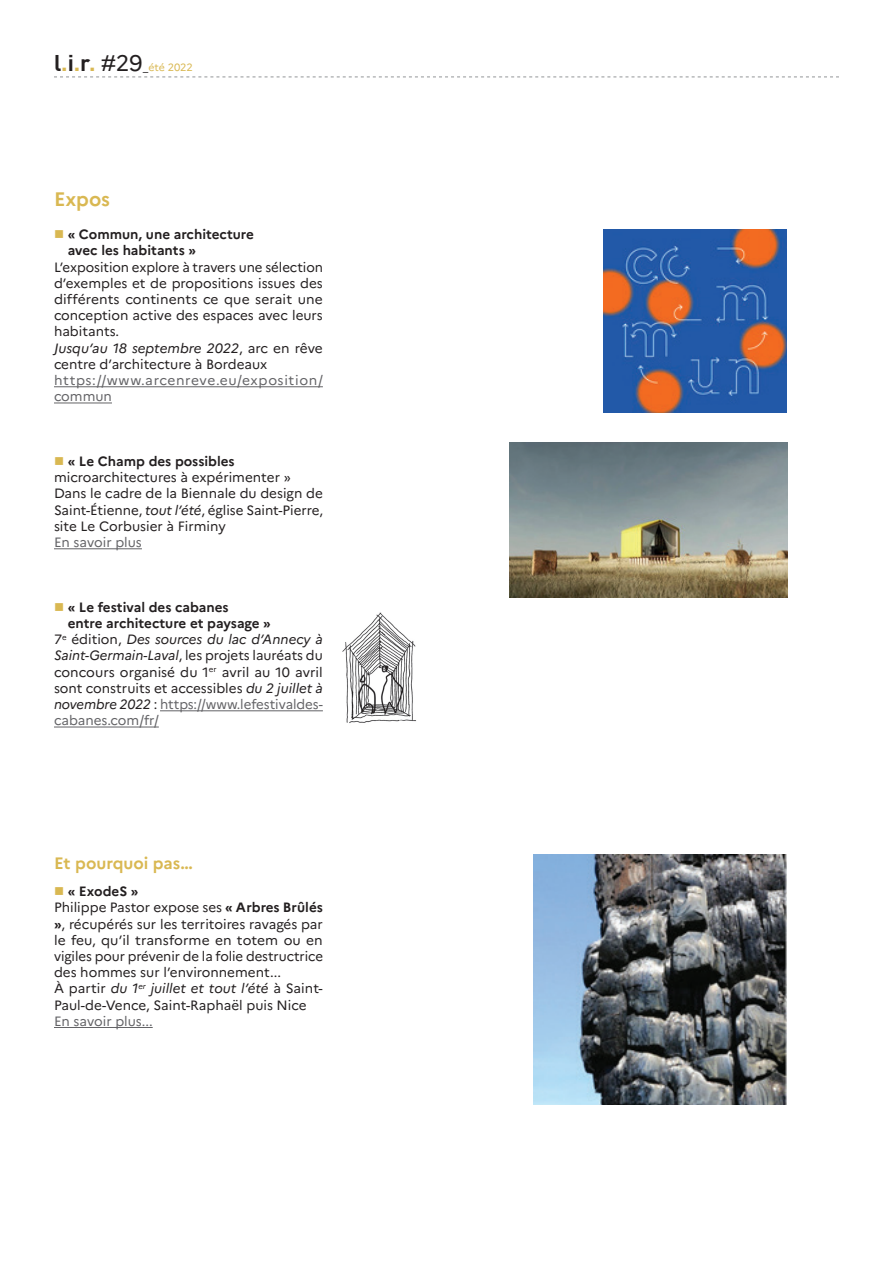
<style>
.page{position:relative;width:893px;height:1263px;background:#fff}
.page>*{position:absolute;margin:0;border:0;box-sizing:border-box;transform-origin:0 0}
.t1{font:700 19.5px "Marianne";color:#d9b852}
.t2{font:700 16.5px "Marianne";color:#d9b852}
.t3{font:13.5px/16.2px "Marianne";color:#231f20}
.t4{font:700 13.5px/16.2px "Marianne";color:#231f20}
.t5{font:13.5px "Marianne";color:#636366}
.t6{font:13.5px/16.2px "Marianne";letter-spacing:.045em;color:#636366}
.t7{font:italic 13.5px "Marianne";color:#231f20}
.t8{font:10.5px "Marianne";letter-spacing:-.005em;color:#d9b852}
.s1{font-family:"DIN Pro";font-weight:700;font-size:22.5px;color:#231f20}
.s2{font-family:"DIN Pro";font-weight:700;font-size:22.5px}
.s3{font-size:22.5px;color:#231f20}
.s4{color:#231f20}
.s5{color:#d9b852}
.s6{font-style:italic}
.s7{font-weight:700}
.s8{font-style:normal}
.s9{font-style:italic;color:#231f20}
</style>
<div class="page">
<hr style="left:54px;top:386px;width:269px;height:1px;background:#636366">
<hr style="left:54px;top:402px;width:58px;height:1px;background:#636366">
<hr style="left:54px;top:548px;width:88px;height:1px;background:#636366">
<hr style="left:160px;top:710px;width:163px;height:1px;background:#636366">
<hr style="left:54px;top:726px;width:105px;height:1px;background:#636366">
<hr style="left:54px;top:1027px;width:99px;height:1px;background:#636366">
<svg style="left:54px;top:77px;width:785px;height:1px"></svg>
<img style="left:604px;top:230px;width:183px;height:182px">
<img style="left:510px;top:442px;width:277px;height:155px">
<img style="left:534px;top:855px;width:253px;height:249px">
<img style="left:342px;top:612px;width:74px;height:111px">
<p class="t8" style="left:54px;top:61px;width:140px"><span class="s1">l</span><span class="s2">.</span><span class="s1">i</span><span class="s2">.</span><span class="s1">r</span><span class="s2">.</span> <span class="s3">#29</span><span class="s4">_</span>été 2022</p>
<h1 class="t1" style="left:54px;top:187px;width:58px">Expos</h1>
<p class="t4" style="left:68px;top:226px;width:188px;text-indent:-14px"><span class="s5">■</span> « Commun, une architecture avec les habitants »</p>
<p class="t3" style="left:54px;top:259px;width:271px">L’exposition explore à travers une sélection d’exemples et de propositions issues des différents continents ce que serait une conception active des espaces avec leurs habitants.<br><span class="s6">Jusqu’au 18 septembre 2022</span>, arc en rêve centre d’architecture à Bordeaux</p>
<p class="t6" style="left:54px;top:372px;width:270px">https://www.arcenreve.eu/exposition/ commun</p>
<p class="t3" style="left:54px;top:453px;width:270px"><span class="s5">■</span> <span class="s7">« Le Champ des possibles </span>microarchitectures à expérimenter » Dans le cadre de la Biennale du design de Saint-Étienne, <span class="s6">tout l’été</span>, église Saint-Pierre, site Le Corbusier à Firminy</p>
<p class="t5" style="left:54px;top:534px;width:89px">En savoir plus</p>
<p class="t4" style="left:54px;top:599px;width:176px"><span class="s5">■</span> « Le festival des cabanes</p>
<p class="t4" style="left:68px;top:615px;width:205px">entre architecture et paysage »</p>
<p class="t7" style="left:54px;top:631px;width:270px"><span class="s8">7</span><sup>e</sup> <span class="s8">édition,</span> Des sources du lac d’Annecy à</p>
<p class="t3" style="left:54px;top:647px;width:270px"><span class="s6">Saint-Germain-Laval</span>, les projets lauréats du</p>
<p class="t3" style="left:54px;top:664px;width:270px">concours organisé du 1<sup>er</sup> avril au 10 avril</p>
<p class="t3" style="left:54px;top:680px;width:270px">sont construits et accessibles <span class="s6">du 2 juillet à</span></p>
<p class="t5" style="left:54px;top:696px;width:270px"><span class="s9">novembre 2022</span> <span class="s4">:</span> https://www.lefestivaldes-</p>
<p class="t5" style="left:54px;top:712px;width:106px">cabanes.com/fr/</p>
<p class="t2" style="left:54px;top:853px;width:140px">Et pourquoi pas…</p>
<p class="t3" style="left:54px;top:883px;width:271px"><span class="s5">■</span> <span class="s7">« ExodeS »<br></span>Philippe Pastor expose ses <span class="s7">« Arbres Brûlés »</span>, récupérés sur les territoires ravagés par le feu, qu’il transforme en totem ou en vigiles pour prévenir de la folie destructrice des hommes sur l’environnement...<br>À partir <span class="s6">du 1</span><sup>er</sup> <span class="s6">juillet et tout l’été</span> à Saint-Paul-de-Vence, Saint-Raphaël puis Nice</p>
<p class="t5" style="left:54px;top:1013px;width:100px">En savoir plus...</p>
</div>
